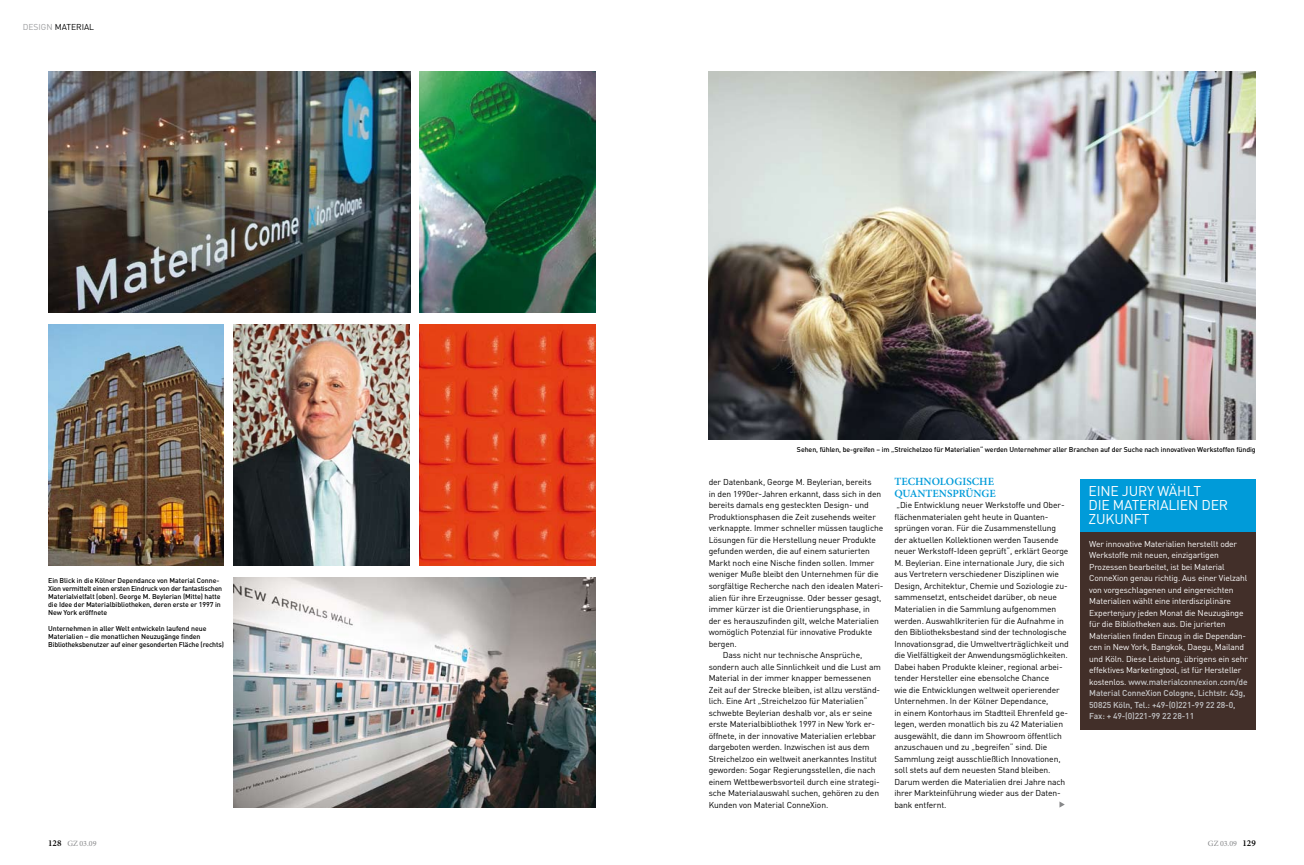
<style>
.page{position:relative;width:1304px;height:865px;background:#fff}
.page>*{position:absolute;margin:0;border:0;box-sizing:border-box;transform-origin:0 0}
.t1{font:14px "DIN";color:#fff}
.t2{font:600 11px/11.5px "Minion Pro";color:#009bd9}
.t3{font:8.5px/11.5px "DIN";letter-spacing:-.01em;color:#000}
.t4{font:8.5px/11.5px "DIN";letter-spacing:-.015em;color:#fff}
.t5{font:8.5px "DIN";color:#9c9d9f}
.t6{font:8px "Minion Pro";color:#87888a}
.t7{font:500 7px/8px "DIN";letter-spacing:-.01em;color:#000}
.s1{font-weight:600;font-size:9px;color:#000}
.s2{font-weight:500;color:#c5c6c8}
</style>
<div class="page">
<img style="left:48px;top:71px;width:362px;height:242px">
<img style="left:234px;top:577px;width:361px;height:230px">
<img style="left:234px;top:324px;width:176px;height:242px">
<img style="left:709px;top:71px;width:547px;height:368px">
<img style="left:420px;top:324px;width:175px;height:242px">
<img style="left:48px;top:324px;width:176px;height:242px">
<img style="left:420px;top:71px;width:175px;height:242px">
<div style="left:1080px;top:500px;width:176px;height:229px;background:#422f29"></div>
<div style="left:1080px;top:479px;width:176px;height:52px;background:#009bd9"></div>
<svg style="left:1059px;top:801px;width:6px;height:6px"></svg>
<p class="t5" style="left:23px;top:21px;width:12px">Design</p>
<p class="t3" style="left:55px;top:21px;width:13px">Material</p>
<p class="t7" style="left:48px;top:576px;width:176px">Ein Blick in die Kölner Dependance von Material Conne-Xion vermittelt einen ersten Eindruck von der fantastischen Materialvielfalt (oben). George M. Beylerian (Mitte) hatte die Idee der Materialbibliotheken, deren erste er 1997 in New York eröffnete</p>
<p class="t7" style="left:48px;top:624px;width:177px">Unternehmen in aller Welt entwickeln laufend neue<br>Materialien – die monatlichen Neuzugänge finden<br>Bibliotheksbenutzer auf einer gesonderten Fläche (rechts)</p>
<p class="t6" style="left:48px;top:838px;width:50px"><span class="s1">128</span> GZ 03.09</p>
<p class="t7" style="left:797px;top:445px;width:460px">Sehen, fühlen, be-greifen – im „Streichelzoo für Materialien“ werden Unternehmer aller Branchen auf der Suche nach innovativen Werkstoffen fündig</p>
<h1 class="t1" style="left:1089px;top:482px;width:9px">eine</h1>
<h1 class="t1" style="left:1122px;top:482px;width:9px">jury</h1>
<h1 class="t1" style="left:1157px;top:482px;width:29px">wählt</h1>
<h1 class="t1" style="left:1089px;top:496px;width:8px">die</h1>
<h1 class="t1" style="left:1113px;top:496px;width:9px">materialien</h1>
<h1 class="t1" style="left:1201px;top:496px;width:10px">der</h1>
<h1 class="t1" style="left:1089px;top:510px;width:10px">zukunft</h1>
<p class="t4" style="left:1089px;top:538px;width:160px">Wer innovative Materialien herstellt oder Werkstoffe mit neuen, einzigartigen Prozessen bearbeitet, ist bei Material ConneXion genau richtig. Aus einer Vielzahl von vorgeschlagenen und eingereichten Materialien wählt eine interdisziplinäre Expertenjury jeden Monat die Neuzugänge für die Bibliotheken aus. Die jurierten Materialien finden Einzug in die Dependan&shy;cen in New York, Bangkok, Daegu, Mailand und Köln. Diese Leistung, übrigens ein sehr effektives Marketingtool, ist für Hersteller kostenlos. <span class="s2">www.materialconnexion.com/de Material ConneXion Cologne, Lichtstr. 43g, 50825 Köln, Tel.: +49-(0)221-99 22 28-0, Fax: + 49-(0)221-99 22 28-11</span></p>
<p class="t2" style="left:894px;top:476px;width:103px">TECHNOLOGISCHE<br>QUANTENSPRÜNGE</p>
<p class="t3" style="left:894px;top:499px;width:176px">„Die Entwicklung neuer Werkstoffe und Ober&shy;flächenmaterialen geht heute in Quanten&shy;sprüngen voran. Für die Zusammenstellung der aktuellen Kollektionen werden Tausende neuer Werkstoff-Ideen geprüft“, erklärt George M. Beylerian. Eine internationale Jury, die sich aus Vertretern verschiedener Disziplinen wie Design, Architektur, Chemie und Soziologie zu&shy;sammensetzt, entscheidet darüber, ob neue Materialien in die Sammlung aufgenommen werden. Auswahlkriterien für die Aufnahme in den Bibliotheksbestand sind der technologische Innovationsgrad, die Umweltverträglichkeit und die Vielfältigkeit der Anwendungsmöglichkeiten.<br>Dabei haben Produkte kleiner, regional arbei&shy;tender Hersteller eine ebensolche Chance<br>wie die Entwicklungen weltweit operierender Unternehmen. In der Kölner Dependance,<br>in einem Kontorhaus im Stadtteil Ehrenfeld ge&shy;legen, werden monatlich bis zu 42 Materialien ausgewählt, die dann im Showroom öffentlich anzuschauen und zu „begreifen“ sind. Die Sammlung zeigt ausschließlich Innovationen, soll stets auf dem neuesten Stand bleiben.<br>Darum werden die Materialien drei Jahre nach ihrer Markteinführung wieder aus der Daten&shy;bank entfernt.</p>
<p class="t3" style="left:709px;top:476px;width:164px">der Datenbank, George M. Beylerian, bereits</p>
<p class="t3" style="left:709px;top:488px;width:174px">in den 1990er-Jahren erkannt, dass sich in den</p>
<p class="t3" style="left:709px;top:499px;width:162px">bereits damals eng gesteckten Design- und</p>
<p class="t3" style="left:709px;top:511px;width:169px">Produktionsphasen die Zeit zusehends weiter</p>
<p class="t3" style="left:709px;top:522px;width:176px">verknappte. Immer schneller müssen taugliche</p>
<p class="t3" style="left:709px;top:534px;width:169px">Lösungen für die Herstellung neuer Produkte</p>
<p class="t3" style="left:709px;top:545px;width:163px">gefunden werden, die auf einem saturierten</p>
<p class="t3" style="left:709px;top:557px;width:167px">Markt noch eine Nische finden sollen. Immer</p>
<p class="t3" style="left:709px;top:568px;width:171px">weniger Muße bleibt den Unternehmen für die</p>
<p class="t3" style="left:709px;top:580px;width:176px">sorgfältige Recherche nach den idealen Materi-</p>
<p class="t3" style="left:709px;top:591px;width:174px">alien für ihre Erzeugnisse. Oder besser gesagt,</p>
<p class="t3" style="left:709px;top:603px;width:163px">immer kürzer ist die Orientierungsphase, in</p>
<p class="t3" style="left:709px;top:614px;width:172px">der es herauszufinden gilt, welche Materialien</p>
<p class="t3" style="left:709px;top:626px;width:165px">womöglich Potenzial für innovative Produkte</p>
<p class="t3" style="left:709px;top:637px;width:30px">bergen.</p>
<p class="t3" style="left:723px;top:649px;width:141px">Dass nicht nur technische Ansprüche,</p>
<p class="t3" style="left:709px;top:660px;width:174px">sondern auch alle Sinnlichkeit und die Lust am</p>
<p class="t3" style="left:709px;top:672px;width:164px">Material in der immer knapper bemessenen</p>
<p class="t3" style="left:709px;top:683px;width:173px">Zeit auf der Strecke bleiben, ist allzu verständ-</p>
<p class="t3" style="left:709px;top:695px;width:160px">lich. Eine Art „Streichelzoo für Materialien“</p>
<p class="t3" style="left:709px;top:706px;width:165px">schwebte Beylerian deshalb vor, als er seine</p>
<p class="t3" style="left:709px;top:718px;width:166px">erste Materialbibliothek 1997 in New York er--</p>
<p class="t3" style="left:709px;top:729px;width:169px">öffnete, in der innovative Materialien erlebbar</p>
<p class="t3" style="left:709px;top:741px;width:162px">dargeboten werden. Inzwischen ist aus dem</p>
<p class="t3" style="left:709px;top:752px;width:170px">Streichelzoo ein weltweit anerkanntes Institut</p>
<p class="t3" style="left:709px;top:764px;width:168px">geworden: Sogar Regierungsstellen, die nach</p>
<p class="t3" style="left:709px;top:775px;width:173px">einem Wettbewerbsvorteil durch eine strategi-</p>
<p class="t3" style="left:709px;top:787px;width:172px">sche Materialauswahl suchen, gehören zu den</p>
<p class="t3" style="left:709px;top:798px;width:121px">Kunden von Material ConneXion.</p>
<p class="t6" style="left:1208px;top:838px;width:49px">GZ 03.09 <span class="s1">129</span></p>
</div>
